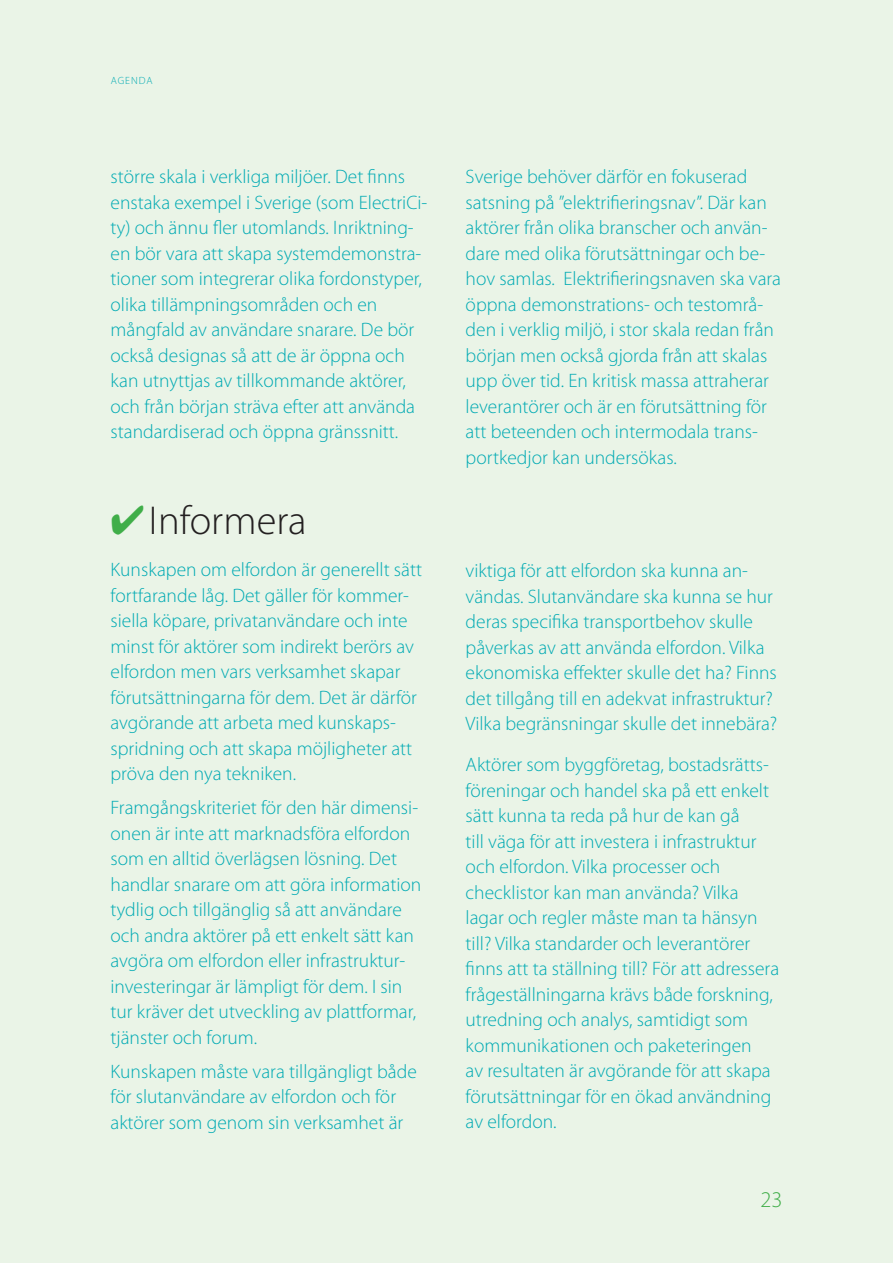
<style>
.page{position:relative;width:893px;height:1263px;background:#eaf4e7}
.page>*{position:absolute;margin:0;border:0;box-sizing:border-box;transform-origin:0 0}
.Minirubrik{font:300 40.5px "Myriad Pro";color:#231f20}
.t1{font:300 22.5px "Myriad Pro";color:#40ae49}
.turkos{font:300 19.5px/25.5px "Myriad Pro";color:#00aab3}
.överskrift{font:300 10.5px "Myriad Pro";letter-spacing:.095em;color:#00aab3}
.s1{color:#40ae49}
</style>
<div class="page">
<p class="överskrift" style="left:111px;top:75px;width:43px">AGENDA</p>
<p class="turkos" style="left:111px;top:164px;width:318px">större skala i verkliga miljöer. Det finns enstaka exempel i Sverige (som ElectriCi&shy;ty) och ännu fler utomlands. Inriktning&shy;en bör vara att skapa systemdemonstra&shy;tioner som integrerar olika fordonstyper, olika tillämpningsområden och en mångfald av användare snarare. De bör också designas så att de är öppna och kan utnyttjas av tillkommande aktörer, och från början sträva efter att använda standardiserad och öppna gränssnitt.</p>
<p class="turkos" style="left:466px;top:164px;width:317px">Sverige behöver därför en fokuserad satsning på ”elektrifieringsnav”. Där kan aktörer från olika branscher och använ&shy;dare med olika förutsättningar och be&shy;hov samlas. Elektrifieringsnaven ska vara öppna demonstrations- och testområ&shy;den i verklig miljö, i stor skala redan från början men också gjorda från att skalas upp över tid. En kritisk massa attraherar leverantörer och är en förutsättning för att beteenden och intermodala trans&shy;portkedjor kan undersökas.</p>
<p class="Minirubrik" style="left:111px;top:498px;width:198px"><span class="s1">✔</span>Informera</p>
<p class="turkos" style="left:111px;top:557px;width:313px">Kunskapen om elfordon är generellt sätt fortfarande låg. Det gäller för kommer&shy;siella köpare, privatanvändare och inte minst för aktörer som indirekt berörs av elfordon men vars verksamhet skapar förutsättningarna för dem. Det är därför avgörande att arbeta med kunskaps&shy;spridning och att skapa möjligheter att pröva den nya tekniken.</p>
<p class="turkos" style="left:111px;top:795px;width:312px">Framgångskriteriet för den här dimensi&shy;onen är inte att marknadsföra elfordon som en alltid överlägsen lösning. Det handlar snarare om att göra information tydlig och tillgänglig så att användare och andra aktörer på ett enkelt sätt kan avgöra om elfordon eller infrastruktur&shy;investeringar är lämpligt för dem. I sin tur kräver det utveckling av plattformar, tjänster och forum.</p>
<p class="turkos" style="left:111px;top:1059px;width:308px">Kunskapen måste vara tillgängligt både för slutanvändare av elfordon och för aktörer som genom sin verksamhet är</p>
<p class="turkos" style="left:466px;top:558px;width:313px">viktiga för att elfordon ska kunna an&shy;vändas. Slutanvändare ska kunna se hur deras specifika transportbehov skulle påverkas av att använda elfordon. Vilka ekonomiska effekter skulle det ha? Finns det tillgång till en adekvat infrastruktur?<br>Vilka begränsningar skulle det innebära?</p>
<p class="turkos" style="left:466px;top:752px;width:315px">Aktörer som byggföretag, bostadsrätts&shy;föreningar och handel ska på ett enkelt sätt kunna ta reda på hur de kan gå<br>till väga för att investera i infrastruktur och elfordon. Vilka processer och checklistor kan man använda? Vilka lagar och regler måste man ta hänsyn till? Vilka standarder och leverantörer finns att ta ställning till? För att adressera frågeställningarna krävs både forskning, utredning och analys, samtidigt som kommunikationen och paketeringen<br>av resultaten är avgörande för att skapa förutsättningar för en ökad användning av elfordon.</p>
<p class="t1" style="left:760px;top:1187px;width:23px">23</p>
</div>
